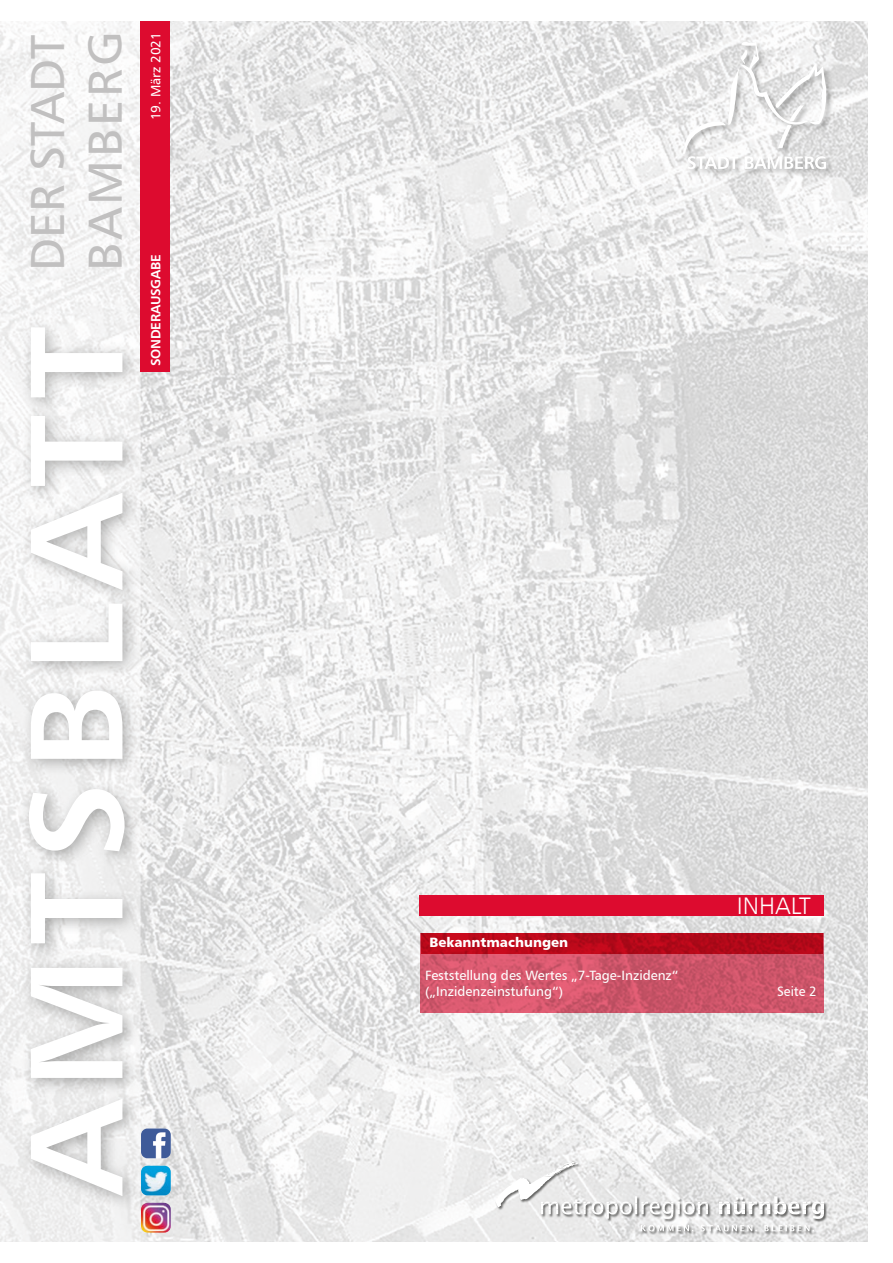
<style>
.page{position:relative;width:893px;height:1263px;background:#fff}
.page>*{position:absolute;margin:0;border:0;box-sizing:border-box;transform-origin:0 0}
.t1{font:132px "Humanist 777 BT Bold B";letter-spacing:.09em;color:#fff;scale:1.05 1}
.t2{font:48px/57.6px "Humanist 777 BT Roman B";letter-spacing:.025em;color:#c1c0c0}
._11_Amt_Copy{font:24px "Humanist 777 BT Light B";color:#fff}
._10_Headline_Amt{font:13.5px/16.2px "Humanist 777 BT Roman B";color:#fff}
._11_Amt_Copy-2{font:13.5px "Humanist 777 BT Black B";color:#fff}
.t3{font:13.5px "Humanist 777 BT Bold B";letter-spacing:-.02em;color:#fff}
._10_Headline_Amt-2{font:13.5px "Humanist 777 BT Roman B";letter-spacing:-.02em;color:#fff}
</style>
<div class="page">
<img style="left:0;top:21px;width:867px;height:1221px">
<div style="left:140px;top:21px;width:30px;height:351px;background:#dd0b2f"></div>
<div style="left:682px;top:40px;width:151px;height:136px;background:#1d1d1b;opacity:.33"></div>
<svg style="left:683px;top:41px;width:143px;height:128px"></svg>
<div style="left:495px;top:1161px;width:332px;height:74px;background:#1d1d1b;opacity:.66"></div>
<svg style="left:641px;top:1225px;width:173px;height:6px"></svg>
<svg style="left:495px;top:1161px;width:329px;height:58px"></svg>
<div style="left:19px;top:317px;width:124px;height:895px;background:#1d1d1b;opacity:.33"></div>
<svg style="left:421px;top:933px;width:403px;height:80px;background:#c94256"></svg>
<div style="left:419px;top:895px;width:405px;height:20px;background:#dd0b2f"></div>
<img style="left:141px;top:1128px;width:30px;height:30px">
<img style="left:141px;top:1166px;width:30px;height:29px">
<img style="left:141px;top:1203px;width:30px;height:29px">
<p class="t2" style="left:18px;top:271px;width:242px;rotate:-90deg">DER STADT<br>BAMBERG</p>
<p class="t1" style="left:-7px;top:1195px;width:829px;rotate:-90deg">AMTSBLATT</p>
<p class="_10_Headline_Amt-2" style="left:147px;top:120px;width:90px;rotate:-90deg">19. März 2021</p>
<p class="t3" style="left:147px;top:366px;width:113px;rotate:-90deg">SONDERAUSGABE</p>
<p class="_11_Amt_Copy-2" style="left:429px;top:934px;width:140px">Bekanntmachungen</p>
<p class="_10_Headline_Amt" style="left:425px;top:967px;width:255px">Feststellung des Wertes „7-Tage-Inzidenz“ („Inzidenzeinstufung“)</p>
<p class="_11_Amt_Copy" style="left:737px;top:891px;width:75px">INHALT</p>
<p class="_10_Headline_Amt" style="left:777px;top:983px;width:41px">Seite 2</p>
</div>
